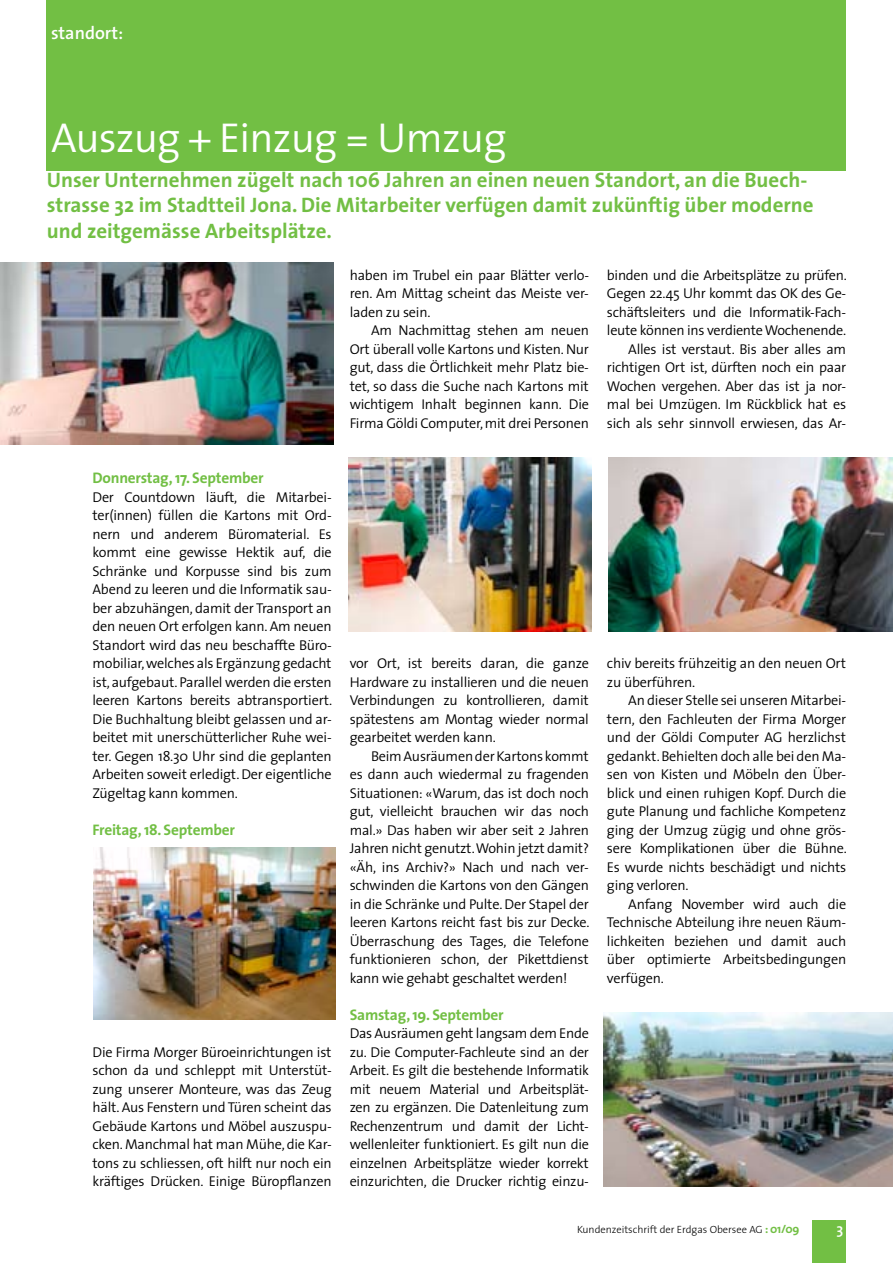
<style>
.page{position:relative;width:893px;height:1263px;background:#fff}
.page>*{position:absolute;margin:0;border:0;box-sizing:border-box;transform-origin:0 0}
.t1{font:300 42px "The Sans";letter-spacing:-.02em;color:#fff}
.t2{font:700 21px/25.2px "The Sans";color:#72bf44}
.t3{font:600 18px "The Sans";color:#fff}
.t4{font:700 15.3px "The Sans";letter-spacing:-.015em;color:#72bf44}
.t5{font:600 15px "The Sans";color:#fff}
.t6{font:300 14.25px/18.5px "The Sans";letter-spacing:-.015em;color:#000;text-align:justify}
.t7{font:300 10.5px "The Sans";color:#000}
.s1{font-weight:700;font-size:12px;color:#72bf44}
</style>
<div class="page">
<img style="left:604px;top:1012px;width:289px;height:174px">
<img style="left:349px;top:458px;width:242px;height:173px">
<img style="left:609px;top:458px;width:284px;height:173px">
<img style="left:0;top:263px;width:334px;height:181px">
<img style="left:94px;top:848px;width:242px;height:171px">
<div style="left:47px;top:0;width:799px;height:170px;background:#72bf44"></div>
<div style="left:812px;top:1220px;width:33px;height:43px;background:#72bf44"></div>
<p class="t3" style="left:51px;top:17px;width:74px">standort:</p>
<h1 class="t1" style="left:51px;top:102px;width:284px">Thema und Titel</h1>
<h1 class="t1" style="left:51px;top:103px;width:457px">Auszug + Einzug = Umzug</h1>
<h2 class="t2" style="left:47px;top:167px;width:768px">Unser Unternehmen zügelt nach 106 Jahren an einen neuen Standort, an die Buech&shy;strasse 32 im Stadtteil Jona. Die Mitarbeiter verfügen damit zukünftig über moderne und zeitgemässe Arbeitsplätze.</h2>
<p class="t4" style="left:92px;top:465px;width:173px">Donnerstag, 17. September</p>
<p class="t6" style="left:92px;top:487px;width:241px">Der Countdown läuft, die Mitarbei&shy;ter(innen) füllen die Kartons mit Ord&shy;nern und anderem Büromaterial. Es kommt eine gewisse Hektik auf, die Schränke und Korpusse sind bis zum Abend zu leeren und die Informatik sau&shy;ber abzuhängen, damit der Transport an den neuen Ort erfolgen kann. Am neuen Standort wird das neu beschaffte Büro&shy;mobiliar, welches als Ergänzung gedacht ist, aufgebaut. Parallel werden die ersten leeren Kartons bereits abtransportiert.<br>Die Buchhaltung bleibt gelassen und ar&shy;beitet mit unerschütterlicher Ruhe wei&shy;ter. Gegen 18.30 Uhr sind die geplanten Arbeiten soweit erledigt. Der eigentliche Zügeltag kann kommen.</p>
<p class="t4" style="left:92px;top:816px;width:144px">Freitag, 18. September</p>
<p class="t6" style="left:92px;top:1042px;width:241px">Die Firma Morger Büroeinrichtungen ist schon da und schleppt mit Unterstüt&shy;zung unserer Monteure, was das Zeug hält. Aus Fenstern und Türen scheint das Gebäude Kartons und Möbel auszuspu&shy;cken. Manchmal hat man Mühe, die Kar&shy;tons zu schliessen, oft hilft nur noch ein kräftiges Drücken. Einige Büropflanzen</p>
<p class="t6" style="left:350px;top:265px;width:241px">haben im Trubel ein paar Blätter verlo&shy;ren. Am Mittag scheint das Meiste ver&shy;laden zu sein.</p>
<p class="t6" style="left:350px;top:321px;width:241px;text-indent:21px">Am Nachmittag stehen am neuen Ort überall volle Kartons und Kisten. Nur gut, dass die Örtlichkeit mehr Platz bie&shy;tet, so dass die Suche nach Kartons mit wichtigem Inhalt beginnen kann. Die Firma Göldi Computer, mit drei Personen</p>
<p class="t6" style="left:607px;top:265px;width:241px;text-align:right">binden und die Arbeitsplätze zu prüfen.<br>Gegen 22.45 Uhr kommt das OK des Ge&shy;schäftsleiters und die Informatik-Fach&shy;leute können ins verdiente Wochenende.<br>Alles ist verstaut. Bis aber alles am richtigen Ort ist, dürften noch ein paar Wochen vergehen. Aber das ist ja nor&shy;mal bei Umzügen. Im Rückblick hat es sich als sehr sinnvoll erwiesen, das Ar-</p>
<p class="t6" style="left:350px;top:654px;width:241px">vor Ort, ist bereits daran, die ganze Hardware zu installieren und die neuen Verbindungen zu kontrollieren, damit spätestens am Montag wieder normal gearbeitet werden kann.</p>
<p class="t6" style="left:350px;top:746px;width:241px;text-indent:21px">Beim Ausräumen der Kartons kommt es dann auch wiedermal zu fragenden Situationen: «Warum, das ist doch noch gut, vielleicht brauchen wir das noch mal.» Das haben wir aber seit 2 Jahren Jahren nicht genutzt. Wohin jetzt damit? «Äh, ins Archiv?» Nach und nach ver&shy;schwinden die Kartons von den Gängen in die Schränke und Pulte. Der Stapel der leeren Kartons reicht fast bis zur Decke.<br>Überraschung des Tages, die Telefone funktionieren schon, der Pikettdienst kann wie gehabt geschaltet werden!</p>
<p class="t4" style="left:350px;top:1001px;width:156px">Samstag, 19. September</p>
<p class="t6" style="left:350px;top:1023px;width:241px">Das Ausräumen geht langsam dem Ende zu. Die Computer-Fachleute sind an der Arbeit. Es gilt die bestehende Informatik mit neuem Material und Arbeitsplät&shy;zen zu ergänzen. Die Datenleitung zum Rechenzentrum und damit der Licht&shy;wellenleiter funktioniert. Es gilt nun die einzelnen Arbeitsplätze wieder korrekt einzurichten, die Drucker richtig einzu-</p>
<p class="t6" style="left:607px;top:654px;width:240px">chiv bereits frühzeitig an den neuen Ort zu überführen.</p>
<p class="t6" style="left:607px;top:691px;width:241px;text-indent:21px">An dieser Stelle sei unseren Mitarbei&shy;tern, den Fachleuten der Firma Morger und der Göldi Computer AG herzlichst gedankt. Behielten doch alle bei den Ma&shy;sen von Kisten und Möbeln den Über&shy;blick und einen ruhigen Kopf. Durch die gute Planung und fachliche Kompetenz ging der Umzug zügig und ohne grös&shy;sere Komplikationen über die Bühne.<br>Es wurde nichts beschädigt und nichts ging verloren.</p>
<p class="t6" style="left:607px;top:894px;width:241px;text-indent:21px">Anfang November wird auch die Technische Abteilung ihre neuen Räum&shy;lichkeiten beziehen und damit auch über optimierte Arbeitsbedingungen verfügen.</p>
<p class="t7" style="left:577px;top:1221px;width:224px">Kundenzeitschrift der Erdgas Obersee AG <span class="s1">: 01/09</span></p>
<p class="t5" style="left:836px;top:1216px;width:8px">3</p>
</div>
